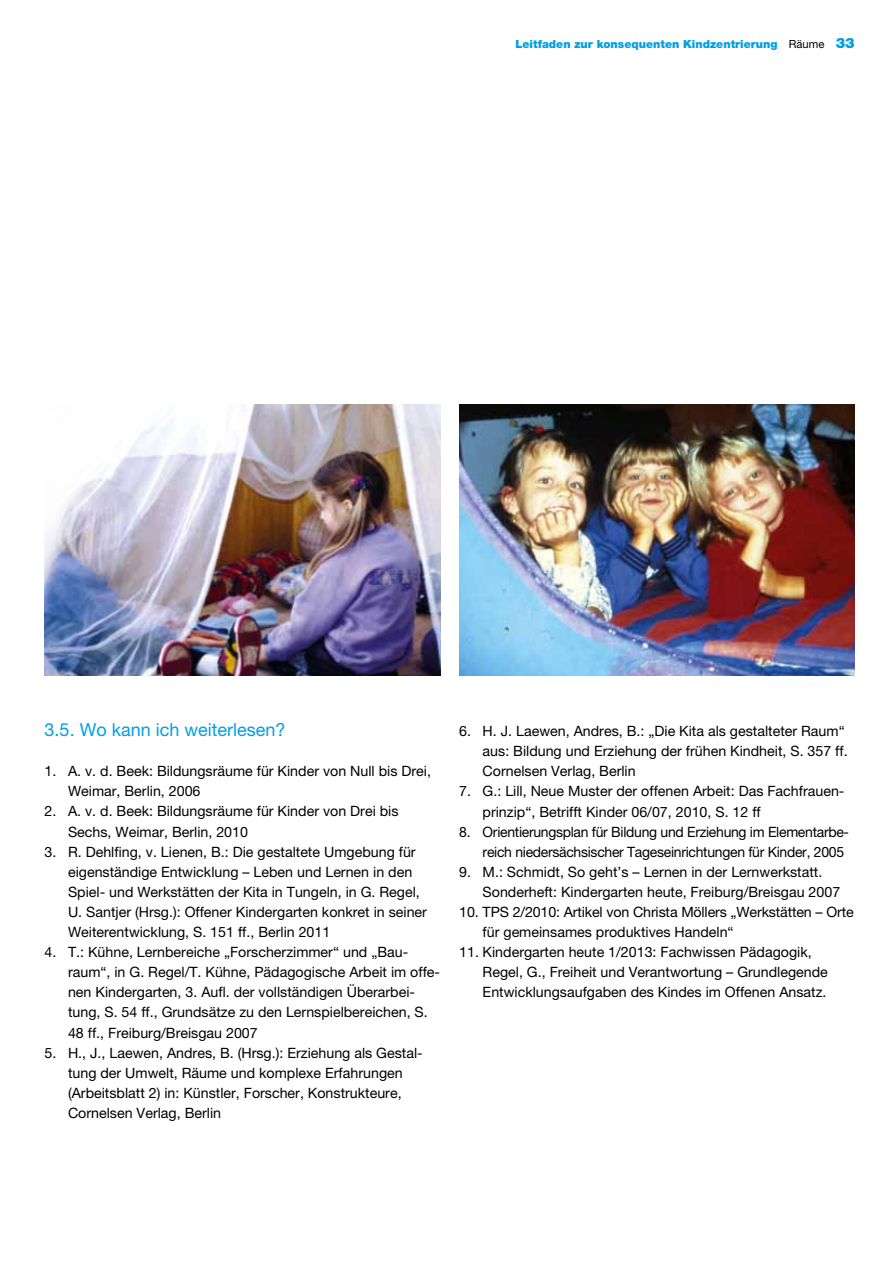
<style>
.page{position:relative;width:893px;height:1263px;background:#fff}
.page>*{position:absolute;margin:0;border:0;box-sizing:border-box;transform-origin:0 0}
.t1{font:18px "Helvetica Neue LT Pro";color:#009fe3}
.t2{font:14.25px/20.1px "Helvetica Neue LT Pro";color:#000}
.t3{font:14.25px/20.1px "Helvetica Neue LT Pro";letter-spacing:-.02em;color:#000}
.t4{font:900 11.25px "Helvetica Neue LT Pro";color:#009fe3}
.s1{font-weight:400;color:#000}
.s2{font-size:14.25px}
</style>
<div class="page">
<img style="left:459px;top:405px;width:396px;height:271px">
<img style="left:45px;top:405px;width:395px;height:271px">
<p class="t4" style="left:515px;top:38px;width:341px">Leitfaden zur konsequenten Kindzentrierung <span class="s1">Räume</span> <span class="s2">33</span></p>
<p class="t1" style="left:45px;top:719px;width:242px">3. 5. Wo kann ich weiterlesen?</p>
<p class="t2" style="left:68px;top:761px;width:364px;text-indent:-23px">1. A. v. d. Beek: Bildungsräume für Kinder von Null bis Drei,<br>Weimar, Berlin, 2006</p>
<p class="t2" style="left:68px;top:801px;width:332px;text-indent:-23px">2. A. v. d. Beek: Bildungsräume für Kinder von Drei bis<br>Sechs, Weimar, Berlin, 2010</p>
<p class="t2" style="left:68px;top:841px;width:360px;text-indent:-23px">3. R. Dehlfing, v. Lienen, B. : Die gestaltete Umgebung für eigenständige Entwicklung – Leben und Lernen in den Spiel- und Werkstätten der Kita in Tungeln, in G. Regel, U. Santjer (Hrsg.): Offener Kindergarten konkret in seiner Weiterentwicklung, S. 151 ff. , Berlin 2011</p>
<p class="t2" style="left:68px;top:942px;width:374px;text-indent:-23px">4. T. : Kühne, Lernbereiche „Forscherzimmer“ und „Bau&shy;raum“, in G. Regel/T. Kühne, Pädagogische Arbeit im offe&shy;nen Kindergarten, 3. Aufl. der vollständigen Überarbei&shy;tung, S. 54 ff. , Grundsätze zu den Lernspielbereichen, S.<br>48 ff. , Freiburg/Breisgau 2007</p>
<p class="t2" style="left:68px;top:1042px;width:356px;text-indent:-23px">5. H. , J. , Laewen, Andres, B. (Hrsg.): Erziehung als Gestal&shy;tung der Umwelt, Räume und komplexe Erfahrungen (Arbeitsblatt 2) in: Künstler, Forscher, Konstrukteure, Cornelsen Verlag, Berlin</p>
<p class="t2" style="left:483px;top:721px;width:364px;text-align:justify;text-indent:-23px">6. H. J. Laewen, Andres, B. : „Die Kita als gestalteter Raum“ aus: Bildung und Erziehung der frühen Kindheit, S. 357 ff.<br>Cornelsen Verlag, Berlin</p>
<p class="t2" style="left:483px;top:781px;width:363px;text-indent:-23px">7. G. : Lill, Neue Muster der offenen Arbeit: Das Fachfrauen&shy;prinzip“, Betrifft Kinder 06/07, 2010, S. 12 ff</p>
<p class="t3" style="left:483px;top:821px;width:368px;text-indent:-23px">8. Orientierungsplan für Bildung und Erziehung im Elementarbe&shy;reich niedersächsischer Tageseinrichtungen für Kinder, 2005</p>
<p class="t2" style="left:483px;top:861px;width:359px;text-indent:-23px">9. M. : Schmidt, So geht’s – Lernen in der Lernwerkstatt.<br>Sonderheft: Kindergarten heute, Freiburg/Breisgau 2007</p>
<p class="t2" style="left:483px;top:902px;width:373px;text-indent:-23px">10. TPS 2/2010: Artikel von Christa Möllers „Werkstätten – Orte für gemeinsames produktives Handeln“</p>
<p class="t2" style="left:483px;top:942px;width:347px;text-indent:-23px">11. Kindergarten heute 1/2013: Fachwissen Pädagogik,<br>Regel, G. , Freiheit und Verantwortung – Grundlegende<br>Entwicklungsaufgaben des Kindes im Offenen Ansatz.</p>
</div>
